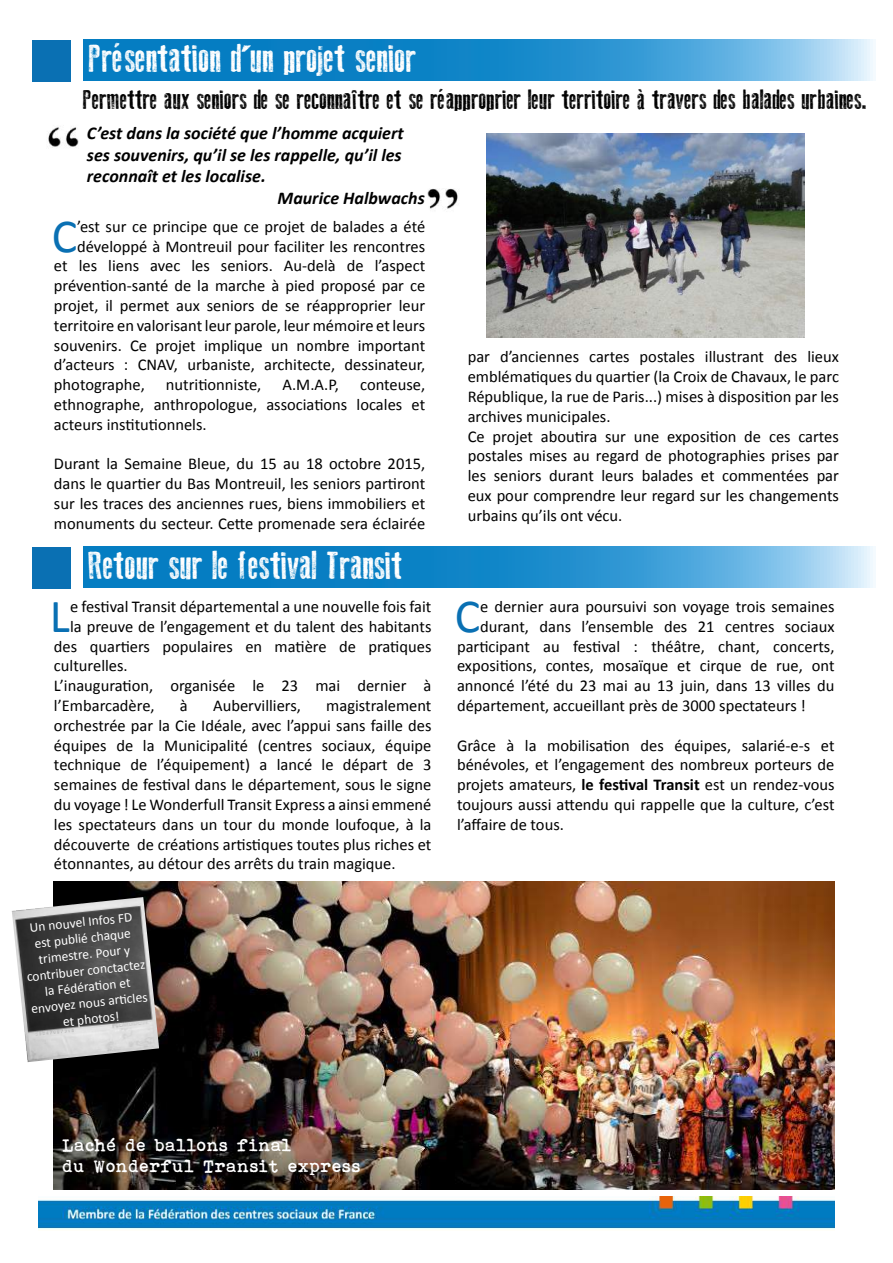
<style>
.page{position:relative;width:893px;height:1263px;background:#fff}
.page>*{position:absolute;margin:0;border:0;box-sizing:border-box;transform-origin:0 0}
.t1{font:47.7px "Calibri";color:#0a70b3}
.t2{font:39px "Old Press";color:#fff}
.t3{font:27px "Old Press";color:#000}
.t4{font:italic 700 18px "Calibri";color:#000}
.t5{font:18px/21.6px "Bohemian typewriter";color:#fff}
.t6{font:16.5px/19.8px "Calibri";color:#000;text-align:justify}
.t7{font:13.5px/16.2px "Calibri";color:#fff;text-align:center}
.s1{font-weight:700}
</style>
<div class="page">
<img style="left:54px;top:881px;width:780px;height:308px">
<img style="left:38px;top:1196px;width:796px;height:33px">
<svg style="left:84px;top:39px;width:791px;height:41px;background:#3095d0"></svg>
<div style="left:32px;top:40px;width:38px;height:41px;background:#0a70b3"></div>
<svg style="left:84px;top:546px;width:791px;height:41px;background:#3095d0"></svg>
<div style="left:32px;top:547px;width:38px;height:41px;background:#0a70b3"></div>
<img style="left:487px;top:134px;width:318px;height:203px">
<img style="left:48px;top:127px;width:31px;height:21px">
<img style="left:428px;top:188px;width:30px;height:22px">
<img style="left:12px;top:897px;width:147px;height:165px">
<h2 class="t2" style="left:89px;top:37px;width:330px">Présentation d’un projet senior</h2>
<h3 class="t3" style="left:83px;top:84px;width:786px">Permettre aux seniors de se reconnaître et se réapproprier leur territoire à travers des balades urbaines.</h3>
<p class="t4" style="left:87px;top:120px;width:318px">C’est dans la société que l’homme acquiert</p>
<p class="t4" style="left:87px;top:142px;width:316px">ses souvenirs, qu’il se les rappelle, qu’il les</p>
<p class="t4" style="left:87px;top:164px;width:180px">reconnaît et les localise.</p>
<p class="t4" style="left:278px;top:185px;width:149px">Maurice Halbwachs</p>
<h1 class="t1" style="left:52px;top:203px;width:27px">C</h1>
<p class="t6" style="left:77px;top:216px;width:350px">’est sur ce principe que ce projet de balades a été</p>
<p class="t6" style="left:77px;top:236px;width:350px">développé à Montreuil pour faciliter les rencontres</p>
<p class="t6" style="left:54px;top:256px;width:373px">et les liens avec les seniors. Au-delà de l’aspect</p>
<p class="t6" style="left:54px;top:275px;width:373px">prévention-santé de la marche à pied proposé par ce</p>
<p class="t6" style="left:54px;top:295px;width:373px">projet, il permet aux seniors de se réapproprier leur</p>
<p class="t6" style="left:54px;top:315px;width:373px">territoire en valorisant leur parole, leur mémoire et leurs</p>
<p class="t6" style="left:54px;top:335px;width:373px">souvenirs. Ce projet implique un nombre important</p>
<p class="t6" style="left:54px;top:355px;width:373px">d’acteurs : CNAV, urbaniste, architecte, dessinateur,</p>
<p class="t6" style="left:54px;top:374px;width:92px">photographe,</p>
<p class="t6" style="left:166px;top:374px;width:97px">nutritionniste,</p>
<p class="t6" style="left:282px;top:374px;width:58px">A.M.A.P,</p>
<p class="t6" style="left:54px;top:374px;width:373px;text-indent:306px">conteuse, ethnographe, anthropologue, associations locales et acteurs institutionnels.</p>
<p class="t6" style="left:54px;top:454px;width:373px">Durant la Semaine Bleue, du 15 au 18 octobre 2015, dans le quartier du Bas Montreuil, les seniors partiront sur les traces des anciennes rues, biens immobiliers et monuments du secteur. Cette promenade sera éclairée</p>
<h2 class="t2" style="left:89px;top:544px;width:316px">Retour sur le festival Transit</h2>
<h1 class="t1" style="left:50px;top:583px;width:22px">L</h1>
<p class="t6" style="left:70px;top:596px;width:363px">e festival Transit départemental a une nouvelle fois fait</p>
<p class="t6" style="left:70px;top:616px;width:363px">la preuve de l’engagement et du talent des habitants</p>
<p class="t6" style="left:54px;top:636px;width:379px">des quartiers populaires en matière de pratiques</p>
<p class="t6" style="left:54px;top:655px;width:75px">culturelles.</p>
<p class="t6" style="left:54px;top:675px;width:379px">L’inauguration, organisée le 23 mai dernier à</p>
<p class="t6" style="left:54px;top:695px;width:102px">l’Embarcadère,</p>
<p class="t6" style="left:180px;top:695px;width:9px">à</p>
<p class="t6" style="left:213px;top:695px;width:89px">Aubervilliers,</p>
<p class="t6" style="left:54px;top:695px;width:379px;text-indent:272px">magistralement orchestrée par la Cie Idéale, avec l’appui sans faille des équipes de la Municipalité (centres sociaux, équipe technique de l’équipement) a lancé le départ de 3 semaines de festival dans le département, sous le signe du voyage ! Le Wonderfull Transit Express a ainsi emmené les spectateurs dans un tour du monde loufoque, à la découverte de créations artistiques toutes plus riches et étonnantes, au détour des arrêts du train magique.</p>
<p class="t7" style="left:21px;top:920px;width:121px;rotate:-6deg">Un nouvel Infos FD est publié chaque trimestre. Pour y contribuer conctactez la Fédérati on et envoyez nous arti cles et photos!</p>
<p class="t6" style="left:468px;top:346px;width:373px;text-align:left">par d’anciennes cartes postales illustrant des lieux emblématiques du quartier (la Croix de Chavaux, le parc République, la rue de Paris...) mises à disposition par les archives municipales.<br>Ce projet aboutira sur une exposition de ces cartes postales mises au regard de photographies prises par les seniors durant leurs balades et commentées par eux pour comprendre leur regard sur les changements urbains qu’ils ont vécu.</p>
<h1 class="t1" style="left:455px;top:583px;width:27px">C</h1>
<p class="t6" style="left:480px;top:596px;width:356px">e dernier aura poursuivi son voyage trois semaines</p>
<p class="t6" style="left:480px;top:616px;width:356px">durant, dans l’ensemble des 21 centres sociaux</p>
<p class="t6" style="left:457px;top:636px;width:379px">participant au festival : théâtre, chant, concerts,</p>
<p class="t6" style="left:457px;top:655px;width:379px">expositions, contes, mosaïque et cirque de rue, ont</p>
<p class="t6" style="left:457px;top:675px;width:379px">annoncé l’été du 23 mai au 13 juin, dans 13 villes du</p>
<p class="t6" style="left:457px;top:695px;width:350px">département, accueillant près de 3000 spectateurs !</p>
<p class="t6" style="left:457px;top:735px;width:379px">Grâce à la mobilisation des équipes, salarié-e-s et bénévoles, et l’engagement des nombreux porteurs de projets amateurs, <span class="s1">le festival Transit</span> est un rendez-vous toujours aussi attendu qui rappelle que la culture, c’est l’affaire de tous.</p>
<p class="t5" style="left:63px;top:1133px;width:300px">Laché de ballons final<br>du Wonderful Transit express</p>
</div>
